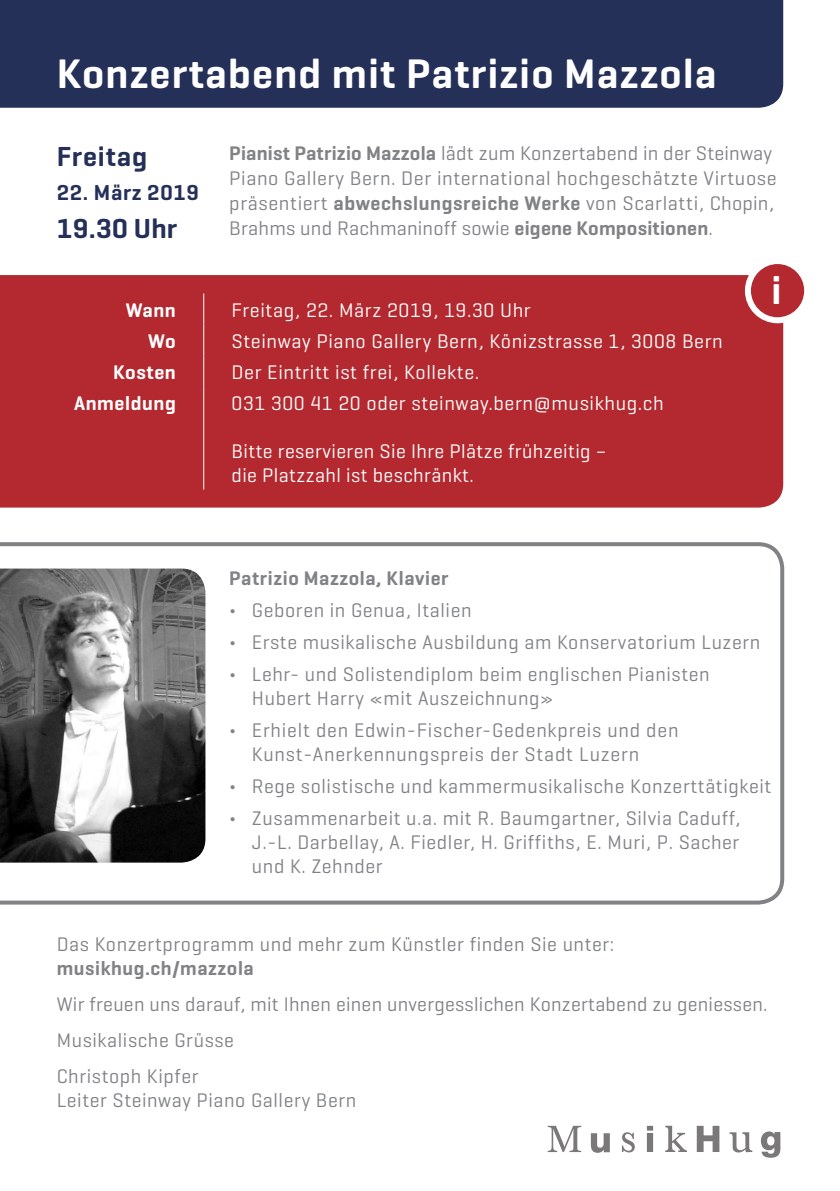
<style>
.page{position:relative;width:840px;height:1191px;background:#fff}
.page>*{position:absolute;margin:0;border:0;box-sizing:border-box;transform-origin:0 0}
.Zwischentitel{font:600 42px "Geogrotesque";letter-spacing:.03em;color:#fff}
.Copy_Einladungen{font:600 40px "Geogrotesque";color:#fff}
.Zwischentitel-2{font:600 28px "Geogrotesque";letter-spacing:.025em;color:#253059}
.Zwischentitel-3{font:600 22px "Geogrotesque";letter-spacing:.03em;color:#253059}
.Copy_Einladungen-2{font:20px/25px "Geogrotesque";letter-spacing:.03em;color:#808285}
.Copy_Einladungen-3{font:20px "Geogrotesque";letter-spacing:.03em;color:#fff}
.Copy_Einladungen-4{font:600 20px "Geogrotesque";letter-spacing:.03em;color:#808285}
.Copy_Einladungen-5{font:600 20px "Geogrotesque";letter-spacing:.03em;color:#fff}
.s1{font-weight:600}
</style>
<div class="page">
<svg style="left:547px;top:1125px;width:34px;height:27px"></svg>
<svg style="left:590px;top:1133px;width:19px;height:19px"></svg>
<svg style="left:622px;top:1132px;width:12px;height:20px"></svg>
<svg style="left:646px;top:1125px;width:6px;height:27px"></svg>
<svg style="left:665px;top:1125px;width:21px;height:27px"></svg>
<svg style="left:696px;top:1125px;width:23px;height:27px"></svg>
<svg style="left:729px;top:1132px;width:22px;height:20px"></svg>
<svg style="left:760px;top:1131px;width:20px;height:26px"></svg>
<div style="left:0;top:275px;width:782px;height:232px;background:#b3292f"></div>
<div style="left:747px;top:261px;width:59px;height:59px;background:#b3292f;border-radius:50%"></div>
<div style="left:744px;top:258px;width:65px;height:65px;border:6px solid #fff;border-radius:50%"></div>
<hr style="left:203px;top:293px;width:1px;height:31px;background:#fff">
<hr style="left:203px;top:324px;width:1px;height:31px;background:#fff">
<hr style="left:203px;top:355px;width:1px;height:31px;background:#fff">
<hr style="left:203px;top:386px;width:1px;height:103px;background:#fff">
<div style="left:0;top:0;width:782px;height:108px;background:#253059"></div>
<svg style="left:0;top:542px;width:785px;height:363px"></svg>
<img style="left:0;top:568px;width:205px;height:294px">
<p class="Zwischentitel" style="left:57px;top:48px;width:661px">Konzertabend mit Patrizio Mazzola</p>
<p class="Copy_Einladungen-2" style="left:229px;top:140px;width:548px"><span class="s1">Pianist Patrizio Mazzola</span> lädt zum Konzertabend in der Steinway Piano Gallery Bern. Der international hochgeschätzte Virtuose präsentiert <span class="s1">abwechslungsreiche Werke</span> von Scarlatti, Chopin, Brahms und Rachmaninoff sowie <span class="s1">eigene Kompositionen</span>.</p>
<p class="Copy_Einladungen" style="left:771px;top:265px;width:11px">i</p>
<p class="Zwischentitel-2" style="left:57px;top:139px;width:92px">Freitag</p>
<p class="Zwischentitel-3" style="left:57px;top:178px;width:143px">22. März 2019</p>
<p class="Zwischentitel-2" style="left:57px;top:211px;width:122px">19.30 Uhr</p>
<p class="Copy_Einladungen-5" style="left:126px;top:297px;width:52px">Wann</p>
<p class="Copy_Einladungen-3" style="left:231px;top:299px;width:300px">Freitag, 22. März 2019, 19.30 Uhr</p>
<p class="Copy_Einladungen-5" style="left:148px;top:328px;width:29px">Wo</p>
<p class="Copy_Einladungen-3" style="left:231px;top:330px;width:492px">Steinway Piano Gallery Bern, Könizstrasse 1, 3008 Bern</p>
<p class="Copy_Einladungen-5" style="left:113px;top:359px;width:64px">Kosten</p>
<p class="Copy_Einladungen-3" style="left:231px;top:361px;width:249px">Der Eintritt ist frei, Kollekte.</p>
<p class="Copy_Einladungen-5" style="left:74px;top:390px;width:103px">Anmeldung</p>
<p class="Copy_Einladungen-3" style="left:231px;top:392px;width:433px">031 300 41 20 oder steinway.bern@musikhug.ch</p>
<p class="Copy_Einladungen-3" style="left:231px;top:440px;width:376px">Bitte reservieren Sie Ihre Plätze frühzeitig –</p>
<p class="Copy_Einladungen-3" style="left:231px;top:464px;width:243px">die Platzzahl ist beschränkt.</p>
<p class="Copy_Einladungen-4" style="left:229px;top:566px;width:221px">Patrizio Mazzola, Klavier</p>
<p class="Copy_Einladungen-2" style="left:229px;top:598px;width:244px">¬ Geboren in Genua, Italien</p>
<p class="Copy_Einladungen-2" style="left:229px;top:630px;width:532px">¬ Erste musikalische Ausbildung am Konservatorium Luzern</p>
<p class="Copy_Einladungen-2" style="left:229px;top:662px;width:481px">¬ Lehr- und Solistendiplom beim englischen Pianisten</p>
<p class="Copy_Einladungen-2" style="left:252px;top:686px;width:303px">Hubert Harry «mit Auszeichnung»</p>
<p class="Copy_Einladungen-2" style="left:229px;top:718px;width:450px">¬ Erhielt den Edwin-Fischer-Gedenkpreis und den</p>
<p class="Copy_Einladungen-2" style="left:252px;top:742px;width:388px">Kunst-Anerkennungspreis der Stadt Luzern</p>
<p class="Copy_Einladungen-2" style="left:229px;top:774px;width:543px">¬ Rege solistische und kammermusikalische Konzerttätigkeit</p>
<p class="Copy_Einladungen-2" style="left:229px;top:806px;width:512px">¬ Zusammenarbeit u.a. mit R. Baumgartner, Silvia Caduff,</p>
<p class="Copy_Einladungen-2" style="left:252px;top:830px;width:488px">J.-L. Darbellay, A. Fiedler, H. Griffiths, E. Muri, P. Sacher</p>
<p class="Copy_Einladungen-2" style="left:252px;top:854px;width:132px">und K. Zehnder</p>
<p class="Copy_Einladungen-2" style="left:57px;top:931px;width:558px">Das Konzertprogramm und mehr zum Künstler finden Sie unter:</p>
<p class="Copy_Einladungen-4" style="left:57px;top:955px;width:198px">musikhug.ch/mazzola</p>
<p class="Copy_Einladungen-2" style="left:57px;top:991px;width:712px">Wir freuen uns darauf, mit Ihnen einen unvergesslichen Konzertabend zu geniessen.</p>
<p class="Copy_Einladungen-2" style="left:57px;top:1027px;width:179px">Musikalische Grüsse</p>
<p class="Copy_Einladungen-2" style="left:57px;top:1063px;width:143px">Christoph Kipfer</p>
<p class="Copy_Einladungen-2" style="left:57px;top:1087px;width:301px">Leiter Steinway Piano Gallery Bern</p>
</div>
